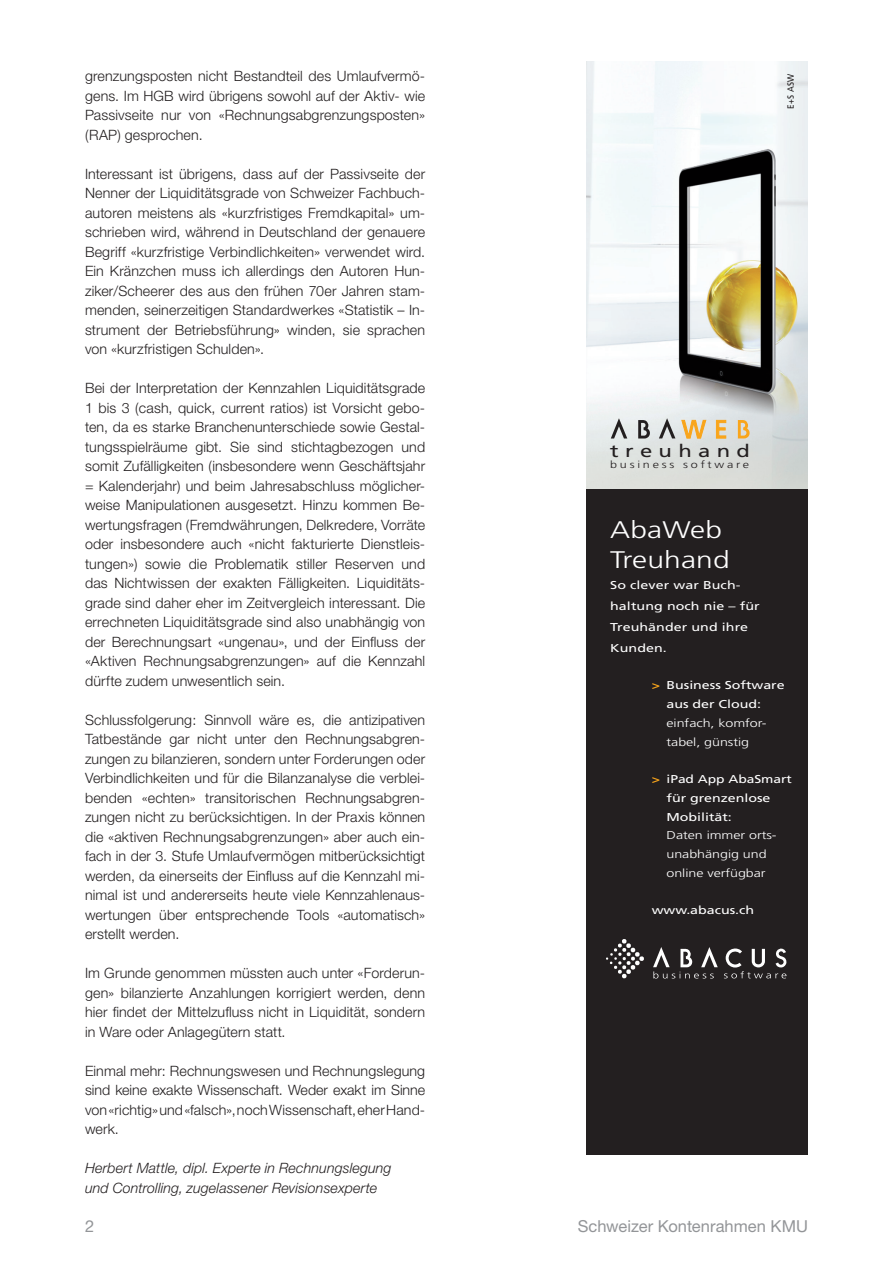
<style>
.page{position:relative;width:893px;height:1263px;background:#fff}
.page>*{position:absolute;margin:0;border:0;box-sizing:border-box;transform-origin:0 0}
.t1{font:300 24px/30px "Frutiger";letter-spacing:.005em;color:#fff;scale:1.25 1}
.t2{font:17.7px "Frutiger";letter-spacing:.285em;color:#231f20;scale:1.25 1}
.t3{font:16.5px "Helvetica Neue";color:#939598}
.t4{font:300 14.25px/19.5px "Helvetica Neue";letter-spacing:.01em;color:#231f20;text-align:justify}
.t5{font:italic 300 14.25px/19.5px "Helvetica Neue";letter-spacing:.01em;color:#231f20}
.t6{font:11.4px/21px "Frutiger";letter-spacing:-.005em;color:#fff;scale:1.25 1}
.t7{font:300 11.4px/18.8px "Frutiger";letter-spacing:-.005em;color:#fff;scale:1.25 1}
.t8{font:11.4px/18.8px "Frutiger";letter-spacing:-.005em;color:#fff;scale:1.21 1}
.t9{font:300 10.05px "Frutiger";letter-spacing:.22em;color:#231f20;scale:1.25 1}
.t10{font:9px "Frutiger";color:#231f20;scale:.9 1}
.s1{font-weight:700;color:#f9a51b}
</style>
<div class="page">
<img style="left:587px;top:62px;width:221px;height:427px">
<div style="left:587px;top:489px;width:221px;height:665px;background:#231f20"></div>
<svg style="left:606px;top:939px;width:38px;height:39px"></svg>
<svg style="left:653px;top:947px;width:65px;height:31px"></svg>
<svg style="left:724px;top:948px;width:62px;height:30px"></svg>
<svg style="left:738px;top:420px;width:12px;height:18px"></svg>
<svg style="left:681px;top:416px;width:26px;height:26px"></svg>
<svg style="left:716px;top:420px;width:10px;height:19px"></svg>
<svg style="left:659px;top:418px;width:16px;height:20px"></svg>
<svg style="left:611px;top:418px;width:16px;height:20px"></svg>
<svg style="left:638px;top:420px;width:12px;height:18px"></svg>
<p class="t4" style="left:85px;top:66px;width:342px">grenzungsposten nicht Bestandteil des Umlaufvermö&shy;gens. Im HGB wird übrigens sowohl auf der Aktiv- wie Passivseite nur von «Rechnungsabgrenzungsposten» (RAP) gesprochen.</p>
<p class="t4" style="left:85px;top:164px;width:342px">Interessant ist übrigens, dass auf der Passivseite der Nenner der Liquiditätsgrade von Schweizer Fachbuch&shy;autoren meistens als «kurzfristiges Fremdkapital» um&shy;schrieben wird, während in Deutschland der genauere Begriff «kurzfristige Verbindlichkeiten» verwendet wird.<br>Ein Kränzchen muss ich allerdings den Autoren Hun&shy;ziker/Scheerer des aus den frühen 70er Jahren stam&shy;menden, seinerzeitigen Standardwerkes «Statistik – In&shy;strument der Betriebsführung» winden, sie sprachen von «kurzfristigen Schulden».</p>
<p class="t4" style="left:85px;top:378px;width:342px">Bei der Interpretation der Kennzahlen Liquiditätsgrade 1 bis 3 (cash, quick, current ratios) ist Vorsicht gebo&shy;ten, da es starke Branchenunterschiede sowie Gestal&shy;tungsspielräume gibt. Sie sind stichtagbezogen und somit Zufälligkeiten (insbesondere wenn Geschäftsjahr = Kalenderjahr) und beim Jahresabschluss möglicher&shy;weise Manipulationen ausgesetzt. Hinzu kommen Be&shy;wertungsfragen (Fremdwährungen, Delkredere, Vorräte oder insbesondere auch «nicht fakturierte Dienstleis&shy;tungen») sowie die Problematik stiller Reserven und das Nichtwissen der exakten Fälligkeiten. Liquiditäts&shy;grade sind daher eher im Zeitvergleich interessant. Die errechneten Liquiditätsgrade sind also unabhängig von der Berechnungsart «ungenau», und der Einfluss der «Aktiven Rechnungsabgrenzungen» auf die Kennzahl dürfte zudem unwesentlich sein.</p>
<p class="t4" style="left:85px;top:709px;width:342px">Schlussfolgerung: Sinnvoll wäre es, die antizipativen Tatbestände gar nicht unter den Rechnungsabgren&shy;zungen zu bilanzieren, sondern unter Forderungen oder Verbindlichkeiten und für die Bilanzanalyse die verblei&shy;benden «echten» transitorischen Rechnungsabgren&shy;zungen nicht zu berücksichtigen. In der Praxis können die «aktiven Rechnungsabgrenzungen» aber auch ein&shy;fach in der 3. Stufe Umlaufvermögen mitberücksichtigt werden, da einerseits der Einfluss auf die Kennzahl mi&shy;nimal ist und andererseits heute viele Kennzahlenaus&shy;wertungen über entsprechende Tools «automatisch» erstellt werden.</p>
<p class="t4" style="left:85px;top:963px;width:342px">Im Grunde genommen müssten auch unter «Forderun&shy;gen» bilanzierte Anzahlungen korrigiert werden, denn hier findet der Mittelzufluss nicht in Liquidität, sondern in Ware oder Anlagegütern statt.</p>
<p class="t4" style="left:85px;top:1060px;width:342px">Einmal mehr: Rechnungswesen und Rechnungslegung sind keine exakte Wissenschaft. Weder exakt im Sinne von «richtig» und «falsch», noch Wissenschaft, eher Hand&shy;werk.</p>
<p class="t5" style="left:85px;top:1158px;width:308px">Herbert Mattle, dipl. Experte in Rechnungslegung und Controlling, zugelassener Revisionsexperte</p>
<p class="t10" style="left:785px;top:109px;width:41px;rotate:-90deg">E+S ASW</p>
<p class="t2" style="left:610px;top:440px;width:113px">treuhand</p>
<p class="t9" style="left:610px;top:459px;width:113px">business software</p>
<h1 class="t1" style="left:610px;top:515px;width:97px">AbaWeb<br>Treuhand</h1>
<p class="t6" style="left:610px;top:575px;width:121px">So clever war Buch&shy;haltung noch nie – für<br>Treuhänder und ihre<br>Kunden.</p>
<p class="t6" style="left:666px;top:676px;width:96px;line-height:18.8px;text-indent:-15px"><span class="s1">&gt;</span> Business Software aus der Cloud:</p>
<p class="t7" style="left:666px;top:713px;width:81px">einfach, komfor&shy;tabel, günstig</p>
<p class="t8" style="left:666px;top:770px;width:105px;text-indent:-15px"><span class="s1">&gt;</span> iPad App AbaSmart für grenzenlose<br>Mobilität:</p>
<p class="t7" style="left:666px;top:826px;width:90px">Daten immer orts - unabhängig und online verfügbar</p>
<p class="t6" style="left:652px;top:900px;width:83px">www.abacus.ch</p>
<p class="t3" style="left:85px;top:1216px;width:11px">2</p>
<p class="t3" style="left:578px;top:1216px;width:232px">Schweizer Kontenrahmen KMU</p>
</div>
